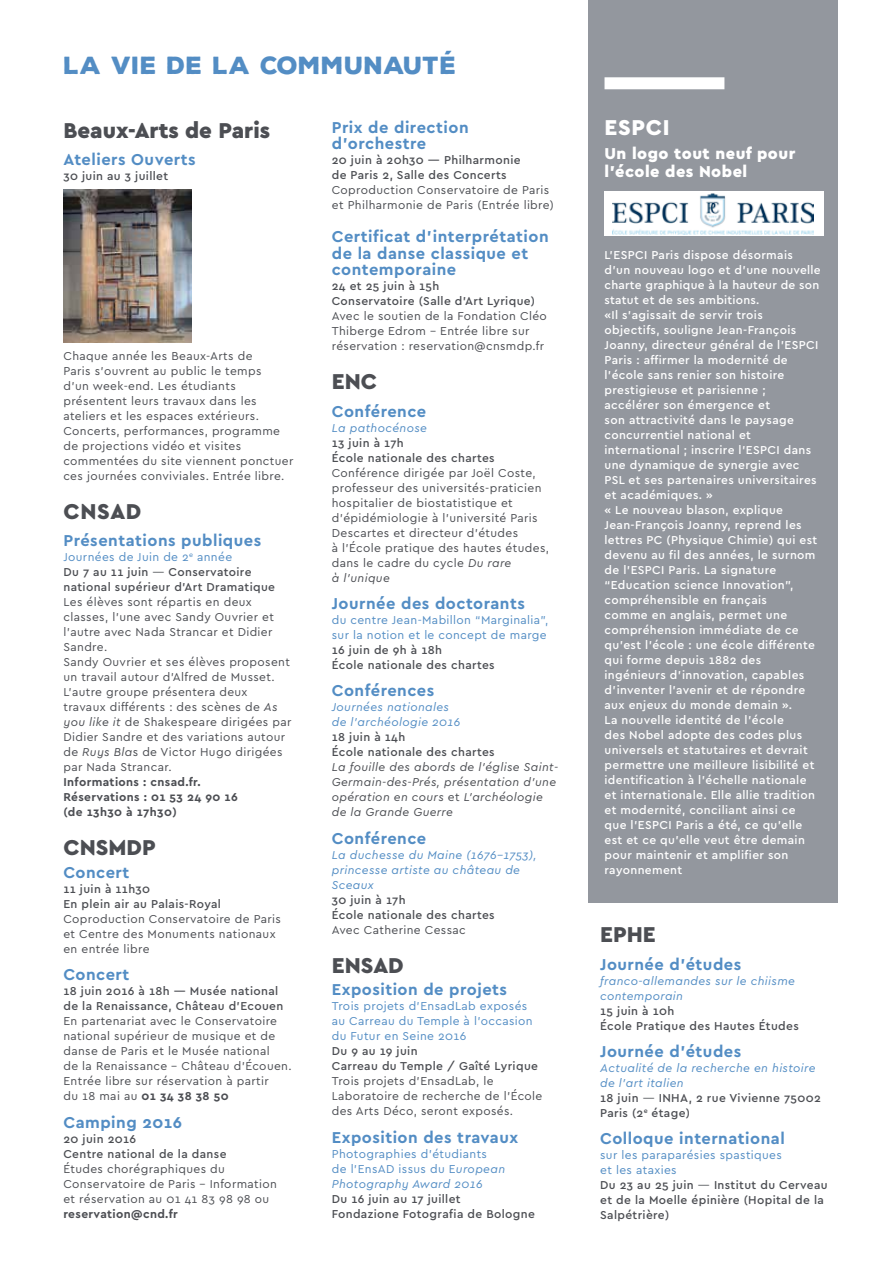
<style>
.page{position:relative;width:893px;height:1263px;background:#fff}
.page>*{position:absolute;margin:0;border:0;box-sizing:border-box;transform-origin:0 0}
.t1{font:900 24px "Nexa Rust Sans";letter-spacing:.01em;color:#538dc4}
.t2{font:900 22.5px "Cera PRO";color:#4c4e53}
.t3{font:900 22.5px "Cera PRO";letter-spacing:.03em;color:#fff}
.t4{font:700 16.5px/16.5px "Cera PRO";letter-spacing:.03em;color:#538dc4}
.t5{font:900 16.5px/18px "Cera PRO";letter-spacing:.03em;color:#fff}
.t6{font:12px/15px "Cera PRO";letter-spacing:.03em;color:#4c4e53}
.t7{font:500 12px/15px "Cera PRO";letter-spacing:.03em;color:#fff}
.t8{font:500 12px/15px "Cera PRO";letter-spacing:.03em;color:#4c4e53}
.t9{font:italic 12px/15px "Cera PRO";letter-spacing:.03em;color:#538dc4}
.t10{font:12px/15px "Cera PRO";letter-spacing:.03em;color:#538dc4}
.t11{font:italic 12px/15px "Cera PRO";letter-spacing:.03em;color:#4c4e53}
.t12{font:700 12px/15px "Cera PRO";letter-spacing:.03em;color:#4c4e53}
.s1{font-weight:400;color:#538dc4}
.s2{font-weight:400}
.s3{font-style:italic}
.s4{font-weight:700}
.s5{font-style:normal}
.s6{font-weight:500;font-style:normal;color:#4c4e53}
.s7{font-style:normal;color:#4c4e53}
</style>
<div class="page">
<img style="left:64px;top:189px;width:128px;height:153px">
<div style="left:588px;top:0;width:250px;height:903px;background:#93979e"></div>
<div style="left:604px;top:77px;width:120px;height:12px;background:#fff"></div>
<div style="left:604px;top:191px;width:220px;height:45px;background:#fff"></div>
<img style="left:613px;top:193px;width:200px;height:41px">
<h1 class="t1" style="left:64px;top:50px;width:168px">LA VIE DE LA</h1>
<h1 class="t1" style="left:260px;top:50px;width:60px">COMMUNAU</h1>
<h1 class="t1" style="left:423px;top:50px;width:32px">TÉ</h1>
<h2 class="t2" style="left:63px;top:115px;width:208px">Beaux-Arts de Paris</h2>
<h3 class="t4" style="left:63px;top:150px;width:134px">Ateliers Ouverts</h3>
<p class="t8" style="left:63px;top:168px;width:106px">30 juin au 3 juillet</p>
<p class="t6" style="left:63px;top:348px;width:232px">Chaque année les Beaux-Arts de<br>Paris s’ouvrent au public le temps<br>d’un week-end. Les étudiants présentent leurs travaux dans les ateliers et les espaces extérieurs.<br>Concerts, performances, programme de projections vidéo et visites commentées du site viennent ponctuer ces journées conviviales. Entrée libre.</p>
<h2 class="t2" style="left:63px;top:496px;width:79px">CNSAD</h2>
<h3 class="t4" style="left:63px;top:532px;width:199px">Présentations publiques</h3>
<p class="t8" style="left:63px;top:549px;width:213px"><span class="s1">Journées de Juin de 2</span><sup>e</sup> <span class="s1">année<br></span>Du 7 au 11 juin <span class="s2">—</span> Conservatoire national supérieur d’Art Dramatique</p>
<p class="t6" style="left:63px;top:594px;width:229px">Les élèves sont répartis en deux classes, l’une avec Sandy Ouvrier et l’autre avec Nada Strancar et Didier<br>Sandre.<br>Sandy Ouvrier et ses élèves proposent un travail autour d’Alfred de Musset.<br>L’autre groupe présentera deux travaux différents : des scènes de <span class="s3">As you like it</span> de Shakespeare dirigées par<br>Didier Sandre et des variations autour de <span class="s3">Ruys Bla</span>s de Victor Hugo dirigées par Nada Strancar.</p>
<p class="t12" style="left:63px;top:774px;width:176px">Informations : cnsad.fr.<br>Réservations : 01 53 24 90 16 (de 13h30 à 17h30)</p>
<h2 class="t2" style="left:63px;top:833px;width:94px">CNSMDP</h2>
<h3 class="t4" style="left:63px;top:863px;width:67px">Concert</h3>
<p class="t8" style="left:63px;top:881px;width:159px">11 juin à 11h30<br>En plein air au Palais-Royal</p>
<p class="t6" style="left:63px;top:911px;width:219px">Coproduction Conservatoire de Paris et Centre des Monuments nationaux en entrée libre</p>
<h3 class="t4" style="left:63px;top:966px;width:67px">Concert</h3>
<p class="t8" style="left:63px;top:983px;width:221px">18 juin 2016 à 18h — Musée national de la Renaissance, Château d’Ecouen</p>
<p class="t6" style="left:63px;top:1013px;width:230px">En partenariat avec le Conservatoire national supérieur de musique et de danse de Paris et le Musée national<br>de la Renaissance - Château d’Écouen.<br>Entrée libre sur réservation à partir<br>du 18 mai au <span class="s4">01 34 38 38 50</span></p>
<h3 class="t4" style="left:63px;top:1113px;width:120px">Camping 2016</h3>
<p class="t8" style="left:63px;top:1130px;width:165px">20 juin 2016<br>Centre national de la danse</p>
<p class="t6" style="left:63px;top:1160px;width:215px">Études chorégraphiques du<br>Conservatoire de Paris - Information et réservation au 01 41 83 98 98 ou</p>
<p class="t12" style="left:63px;top:1205px;width:116px">reservation@cnd.fr</p>
<h3 class="t4" style="left:332px;top:118px;width:138px">Prix de direction d’orchestre</h3>
<p class="t8" style="left:332px;top:152px;width:190px">20 juin à 20h30 — Philharmonie de Paris 2, Salle des Concerts</p>
<p class="t6" style="left:332px;top:182px;width:224px">Coproduction Conservatoire de Paris et Philharmonie de Paris (Entrée libre)</p>
<h3 class="t4" style="left:332px;top:228px;width:218px">Certificat d’interprétation de la danse classique et contemporaine</h3>
<p class="t8" style="left:332px;top:278px;width:205px">24 et 25 juin à 15h<br>Conservatoire (Salle d’Art Lyrique)</p>
<p class="t6" style="left:332px;top:308px;width:217px">Avec le soutien de la Fondation Cléo<br>Thiberge Edrom - Entrée libre sur réservation : reservation@cnsmdp.fr</p>
<h2 class="t2" style="left:332px;top:367px;width:47px">ENC</h2>
<h3 class="t4" style="left:332px;top:402px;width:96px">Conférence</h3>
<p class="t9" style="left:332px;top:420px;width:97px">La pathocénose</p>
<p class="t8" style="left:332px;top:435px;width:164px">13 juin à 17h<br>École nationale des chartes</p>
<p class="t6" style="left:332px;top:465px;width:219px">Conférence dirigée par Joël Coste, professeur des universités-praticien hospitalier de biostatistique et d’épidémiologie à l’université Paris<br>Descartes et directeur d’études<br>à l’École pratique des hautes études, dans le cadre du cycle <span class="s3">Du rare<br>à l’unique</span></p>
<h3 class="t4" style="left:332px;top:594px;width:195px">Journée des doctorants</h3>
<p class="t10" style="left:332px;top:612px;width:218px">du centre Jean-Mabillon “Marginalia”, sur la notion et le concept de marge</p>
<p class="t8" style="left:332px;top:642px;width:164px">16 juin de 9h à 18h<br>École nationale des chartes</p>
<h3 class="t4" style="left:332px;top:682px;width:104px">Conférences</h3>
<p class="t9" style="left:332px;top:699px;width:130px">Journées nationales de l’archéologie 2016</p>
<p class="t8" style="left:332px;top:729px;width:164px">18 juin à 14h<br>École nationale des chartes</p>
<p class="t11" style="left:332px;top:759px;width:228px">La fouille des abords de l’église Saint-Germain-des-Prés, présentation d’une opération en cours <span class="s5">et</span> L’archéologie de la Grande Guerre</p>
<h3 class="t4" style="left:332px;top:829px;width:96px">Conférence</h3>
<p class="t9" style="left:332px;top:847px;width:207px">La duchesse du Maine (1676-1753), princesse artiste au château de<br>Sceaux</p>
<p class="t8" style="left:332px;top:892px;width:164px">30 juin à 17h<br>École nationale des chartes</p>
<p class="t6" style="left:332px;top:922px;width:136px">Avec Catherine Cessac</p>
<h2 class="t2" style="left:332px;top:950px;width:73px">ENSAD</h2>
<h3 class="t4" style="left:332px;top:981px;width:177px">Exposition de projets</h3>
<p class="t10" style="left:332px;top:998px;width:202px">Trois projets d’EnsadLab exposés au Carreau du Temple à l’occasion du Futur en Seine 2016</p>
<p class="t8" style="left:332px;top:1043px;width:208px">Du 9 au 19 juin<br>Carreau du Temple / Gaîté Lyrique</p>
<p class="t6" style="left:332px;top:1073px;width:212px">Trois projets d’EnsadLab, le<br>Laboratoire de recherche de l’École des Arts Déco, seront exposés.</p>
<h3 class="t4" style="left:332px;top:1128px;width:188px">Exposition des travaux</h3>
<p class="t10" style="left:332px;top:1145px;width:175px">Photographies d’étudiants<br>de l’EnsAD issus du E<span class="s3">uropean<br>Photography Award 2016</span></p>
<p class="t8" style="left:332px;top:1190px;width:205px">Du 16 juin au 17 juillet<br>Fondazione Fotografia de Bologne</p>
<h2 class="t3" style="left:604px;top:112px;width:67px">ESPCI</h2>
<h3 class="t5" style="left:604px;top:143px;width:192px">Un logo tout neuf pour l’école des Nobel</h3>
<p class="t7" style="left:604px;top:247px;width:218px">L’ESPCI Paris dispose désormais d’un nouveau logo et d’une nouvelle charte graphique à la hauteur de son statut et de ses ambitions.<br>«Il s’agissait de servir trois objectifs, souligne Jean-François<br>Joanny, directeur général de l’ESPCI<br>Paris : affirmer la modernité de l’école sans renier son histoire prestigieuse et parisienne ; accélérer son émergence et<br>son attractivité dans le paysage concurrentiel national et international ; inscrire l’ESPCI dans une dynamique de synergie avec<br>PSL et ses partenaires universitaires et académiques. »<br>« Le nouveau blason, explique<br>Jean-François Joanny, reprend les lettres PC (Physique Chimie) qui est devenu au fil des années, le surnom de l’ESPCI Paris. La signature “Education science Innovation”, compréhensible en français<br>comme en anglais, permet une compréhension immédiate de ce qu’est l’école : une école différente qui forme depuis 1882 des ingénieurs d’innovation, capables d’inventer l’avenir et de répondre aux enjeux du monde demain ».<br>La nouvelle identité de l’école<br>des Nobel adopte des codes plus universels et statutaires et devrait permettre une meilleure lisibilité et identification à l’échelle nationale et internationale. Elle allie tradition et modernité, conciliant ainsi ce<br>que l’ESPCI Paris a été, ce qu’elle est et ce qu’elle veut être demain pour maintenir et amplifier son rayonnement</p>
<h2 class="t2" style="left:600px;top:920px;width:57px">EPHE</h2>
<h3 class="t4" style="left:600px;top:955px;width:143px">Journée d’études</h3>
<p class="t9" style="left:600px;top:972px;width:196px">franco-allemandes sur le chiisme contemporain</p>
<p class="t8" style="left:600px;top:1002px;width:200px">15 juin à 10h<br>École Pratique des Hautes Études</p>
<h3 class="t4" style="left:600px;top:1042px;width:143px">Journée d’études</h3>
<p class="t9" style="left:600px;top:1060px;width:222px">Actualité de la recherche en histoire de l’art italien<br><span class="s6">18 juin</span> <span class="s7">—</span> <span class="s6">INHA, 2 rue Vivienne 75002<br>Paris (2</span><sup>e</sup> <span class="s6">étage)</span></p>
<h3 class="t4" style="left:600px;top:1130px;width:186px">Colloque international</h3>
<p class="t8" style="left:600px;top:1147px;width:229px"><span class="s1">sur les paraparésies spastiques<br>et les ataxies<br></span>Du 23 au 25 juin <span class="s2">—</span> Institut du Cerveau et de la Moelle épinière (Hopital de la<br>Salpétrière)</p>
</div>
